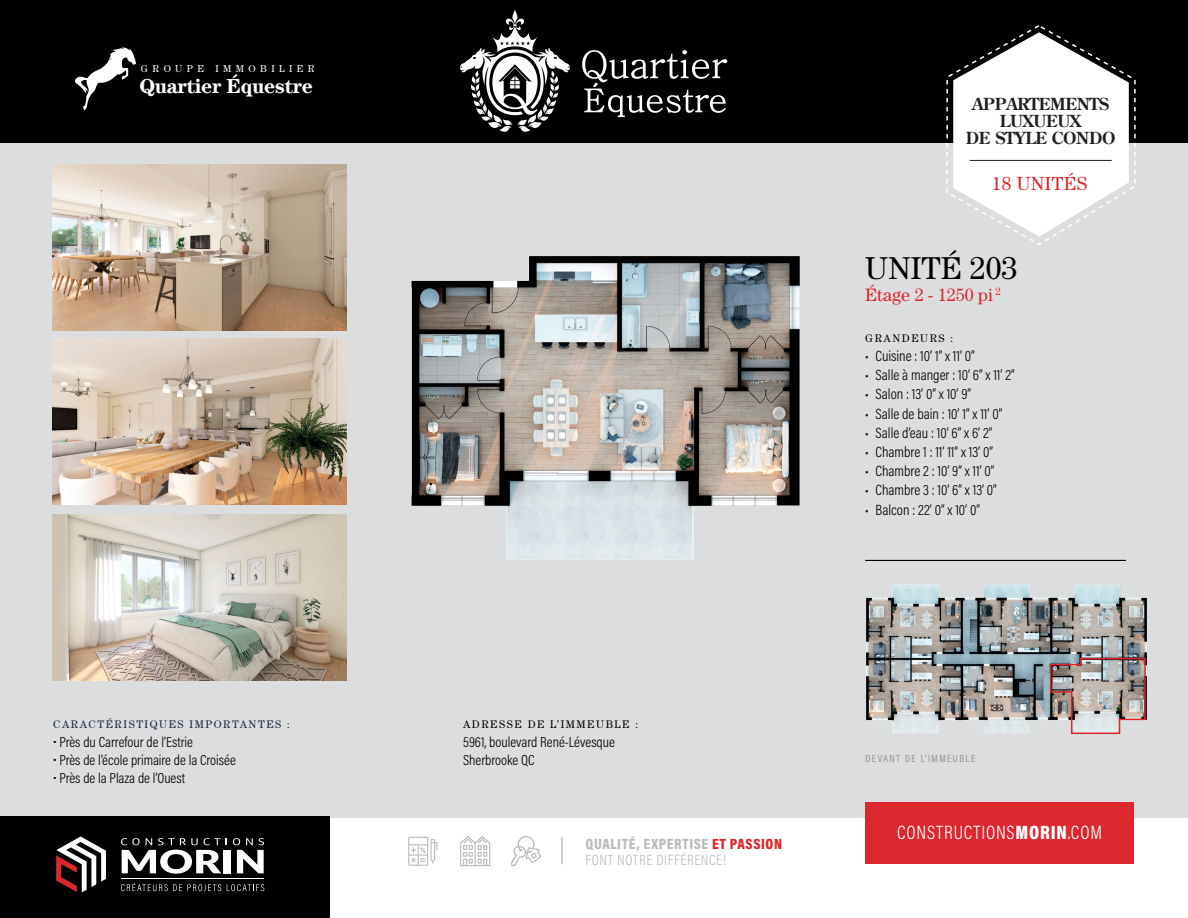
<style>
.page{position:relative;width:1188px;height:918px;background:#fff}
.page>*{position:absolute;margin:0;border:0;box-sizing:border-box;transform-origin:0 0}
.t1{font:31.65px "Century";color:#000001}
.t2{font:700 20.25px "Century LT";letter-spacing:-.02em;color:#fff}
.t3{font:300 19.5px "Acumin Pro Cond";letter-spacing:.04em;color:#fff}
.t4{font:19.05px "Century";letter-spacing:.02em;color:#dc272d}
.t5{font:18px "Century";color:#dc272d}
.t6{font:700 16.5px/16.8px "Century";letter-spacing:-.02em;color:#231f20;text-align:center}
.t7{font:300 15px "Acumin Pro Cond";color:#000001}
.t8{font:300 15px/15.9px "Acumin Pro Cond";letter-spacing:.04em;color:#bbbdbd}
.t9{font:300 14.7px/18.1px "Acumin Pro Cond";color:#000001}
.t10{font:10.95px "Century";letter-spacing:.14em;color:#000001}
.t11{font:10.95px "Century";letter-spacing:.14em;color:#172841}
.t12{font:300 10.5px "Acumin Pro Cond";letter-spacing:.14em;color:#818586}
.t13{font:10.05px "Century";letter-spacing:.44em;color:#fff}
.s1{font-weight:900}
.s2{font-weight:900;color:#dc272d}
</style>
<div class="page">
<div style="left:0;top:0;width:1188px;height:817px;background:#dcdddf"></div>
<div style="left:865px;top:803px;width:269px;height:61px;background:#dc272d"></div>
<div style="left:0;top:816px;width:329px;height:102px;background:#000001"></div>
<svg style="left:408px;top:837px;width:30px;height:29px"></svg>
<svg style="left:460px;top:836px;width:30px;height:30px"></svg>
<svg style="left:511px;top:836px;width:31px;height:30px"></svg>
<hr style="left:561px;top:837px;width:2px;height:27px;background:#bbbdbd">
<div style="left:0;top:0;width:1188px;height:143px;background:#000001"></div>
<svg style="left:56px;top:836px;width:50px;height:56px"></svg>
<div style="left:224px;top:850px;width:7px;height:23px;background:#fff"></div>
<svg style="left:121px;top:838px;width:106px;height:36px"></svg>
<svg style="left:233px;top:838px;width:31px;height:35px"></svg>
<hr style="left:121px;top:878px;width:143px;height:1px;background:#fff">
<svg style="left:121px;top:883px;width:100px;height:8px"></svg>
<svg style="left:227px;top:884px;width:37px;height:7px"></svg>
<svg style="left:946px;top:25px;width:190px;height:220px"></svg>
<hr style="left:970px;top:160px;width:142px;height:1px;background:#231f20">
<hr style="left:865px;top:560px;width:261px;height:1px;background:#000001">
<img style="left:53px;top:165px;width:294px;height:166px">
<img style="left:53px;top:339px;width:264px;height:165px">
<img style="left:53px;top:515px;width:294px;height:165px">
<svg style="left:512px;top:10px;width:6px;height:14px"></svg>
<svg style="left:460px;top:18px;width:110px;height:114px"></svg>
<svg style="left:582px;top:50px;width:145px;height:67px"></svg>
<svg style="left:75px;top:47px;width:61px;height:63px"></svg>
<img style="left:317px;top:244px;width:577px;height:324px">
<img style="left:866px;top:584px;width:281px;height:149px">
<img style="left:1049px;top:657px;width:98px;height:78px">
<p class="t13" style="left:141px;top:63px;width:175px">GROUPE IMMOBILIER</p>
<h2 class="t2" style="left:139px;top:74px;width:175px">Quartier Équestre</h2>
<p class="t11" style="left:53px;top:718px;width:238px">CARACTÉRISTIQUES IMPORTANTES :</p>
<p class="t9" style="left:53px;top:732px;width:141px">• Près du Carrefour de l’Estrie</p>
<p class="t9" style="left:53px;top:750px;width:184px">• Près de l’école primaire de la Croisée</p>
<p class="t9" style="left:53px;top:768px;width:134px">• Près de la Plaza de l’Ouest</p>
<p class="t10" style="left:463px;top:718px;width:176px">ADRESSE DE L’IMMEUBLE :</p>
<p class="t9" style="left:463px;top:732px;width:153px">5961, boulevard René-Lévesque<br>Sherbrooke QC</p>
<p class="t8" style="left:586px;top:836px;width:198px"><span class="s1">QUALITÉ, EXPERTISE</span> <span class="s2">ET PASSION<br></span>FONT NOTRE DIFFÉRENCE!</p>
<p class="t6" style="left:966px;top:96px;width:151px">APPARTEMENTS<br>LUXUEUX<br>DE STYLE CONDO</p>
<p class="t4" style="left:992px;top:173px;width:97px">18 UNITÉS</p>
<h1 class="t1" style="left:865px;top:250px;width:154px">UNITÉ 203</h1>
<p class="t5" style="left:865px;top:285px;width:137px">Étage 2 - 1250 pi <sup>2</sup></p>
<p class="t10" style="left:865px;top:332px;width:90px">GRANDEURS :</p>
<p class="t7" style="left:865px;top:346px;width:111px">• Cuisine : 10’ 1” x 11’ 0”</p>
<p class="t7" style="left:865px;top:365px;width:151px">• Salle à manger : 10’ 6” x 11’ 2”</p>
<p class="t7" style="left:865px;top:385px;width:107px">• Salon : 13’ 0” x 10’ 9”</p>
<p class="t7" style="left:865px;top:404px;width:139px">• Salle de bain : 10’ 1” x 11’ 0”</p>
<p class="t7" style="left:865px;top:423px;width:129px">• Salle d’eau : 10’ 6” x 6’ 2”</p>
<p class="t7" style="left:865px;top:442px;width:129px">• Chambre 1 : 11’ 11” x 13’ 0”</p>
<p class="t7" style="left:865px;top:461px;width:131px">• Chambre 2 : 10’ 9” x 11’ 0”</p>
<p class="t7" style="left:865px;top:481px;width:133px">• Chambre 3 : 10’ 6” x 13’ 0”</p>
<p class="t7" style="left:865px;top:500px;width:116px">• Balcon : 22’ 0” x 10’ 0”</p>
<p class="t12" style="left:866px;top:752px;width:111px">DEVANT DE L’IMMEUBLE</p>
<h3 class="t3" style="left:897px;top:820px;width:206px">CONSTRUCTIONS<span class="s1">MORIN</span>.COM</h3>
</div>
